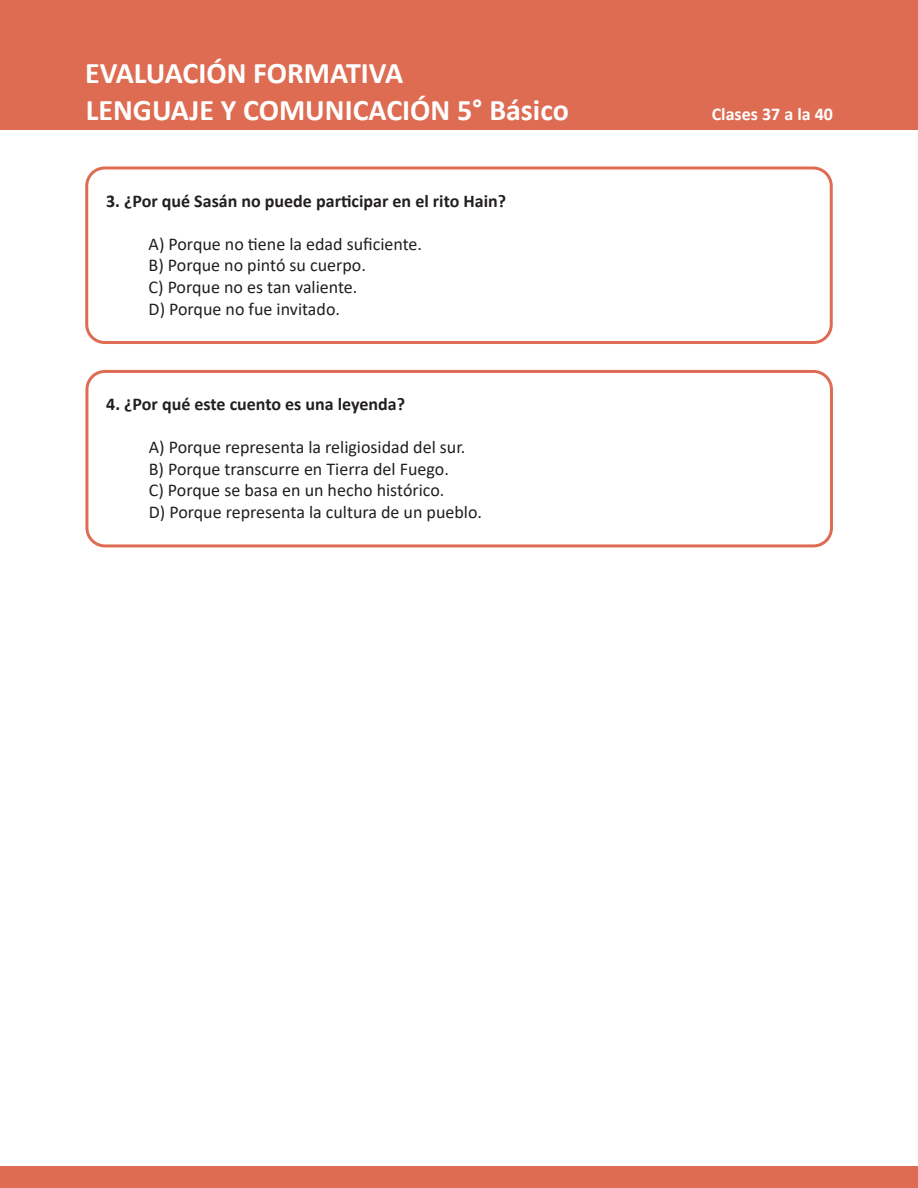
<style>
.page{position:relative;width:918px;height:1188px;background:#fff}
.page>*{position:absolute;margin:0;border:0;box-sizing:border-box;transform-origin:0 0}
.t1{font:700 30px "Calibri";color:#fff}
.t2{font:18px "Calibri";color:#231f20}
.t3{font:700 18px "Calibri";color:#231f20}
.t4{font:700 18px "Calibri";color:#fff}
</style>
<div class="page">
<div style="left:85px;top:370px;width:748px;height:177px;border:3px solid #dd6c53;border-radius:18px"></div>
<div style="left:85px;top:166px;width:748px;height:178px;border:3px solid #dd6c53;border-radius:18px"></div>
<div style="left:0;top:1167px;width:918px;height:21px;background:#dd6c53"></div>
<div style="left:0;top:0;width:918px;height:130px;background:#dd6c53"></div>
<p class="t1" style="left:85px;top:52px;width:320px">EVALUACIÓN FORMATIVA</p>
<p class="t1" style="left:86px;top:89px;width:484px">LENGUAJE Y COMUNICACIÓN 5° Básico</p>
<p class="t3" style="left:106px;top:188px;width:402px">3. ¿Por qué Sasán no puede participar en el rito Hain?</p>
<p class="t2" style="left:149px;top:231px;width:275px">A) Porque no tiene la edad suficiente.</p>
<p class="t2" style="left:149px;top:253px;width:219px">B) Porque no pintó su cuerpo.</p>
<p class="t2" style="left:149px;top:275px;width:210px">C) Porque no es tan valiente.</p>
<p class="t2" style="left:149px;top:296px;width:193px">D) Porque no fue invitado.</p>
<p class="t3" style="left:106px;top:391px;width:300px">4. ¿Por qué este cuento es una leyenda?</p>
<p class="t2" style="left:149px;top:435px;width:318px">A) Porque representa la religiosidad del sur.</p>
<p class="t2" style="left:149px;top:456px;width:302px">B) Porque transcurre en Tierra del Fuego.</p>
<p class="t2" style="left:149px;top:478px;width:297px">C) Porque se basa en un hecho histórico.</p>
<p class="t2" style="left:149px;top:500px;width:335px">D) Porque representa la cultura de un pueblo.</p>
<p class="t4" style="left:712px;top:101px;width:123px">Clases 37 a la 40</p>
</div>
